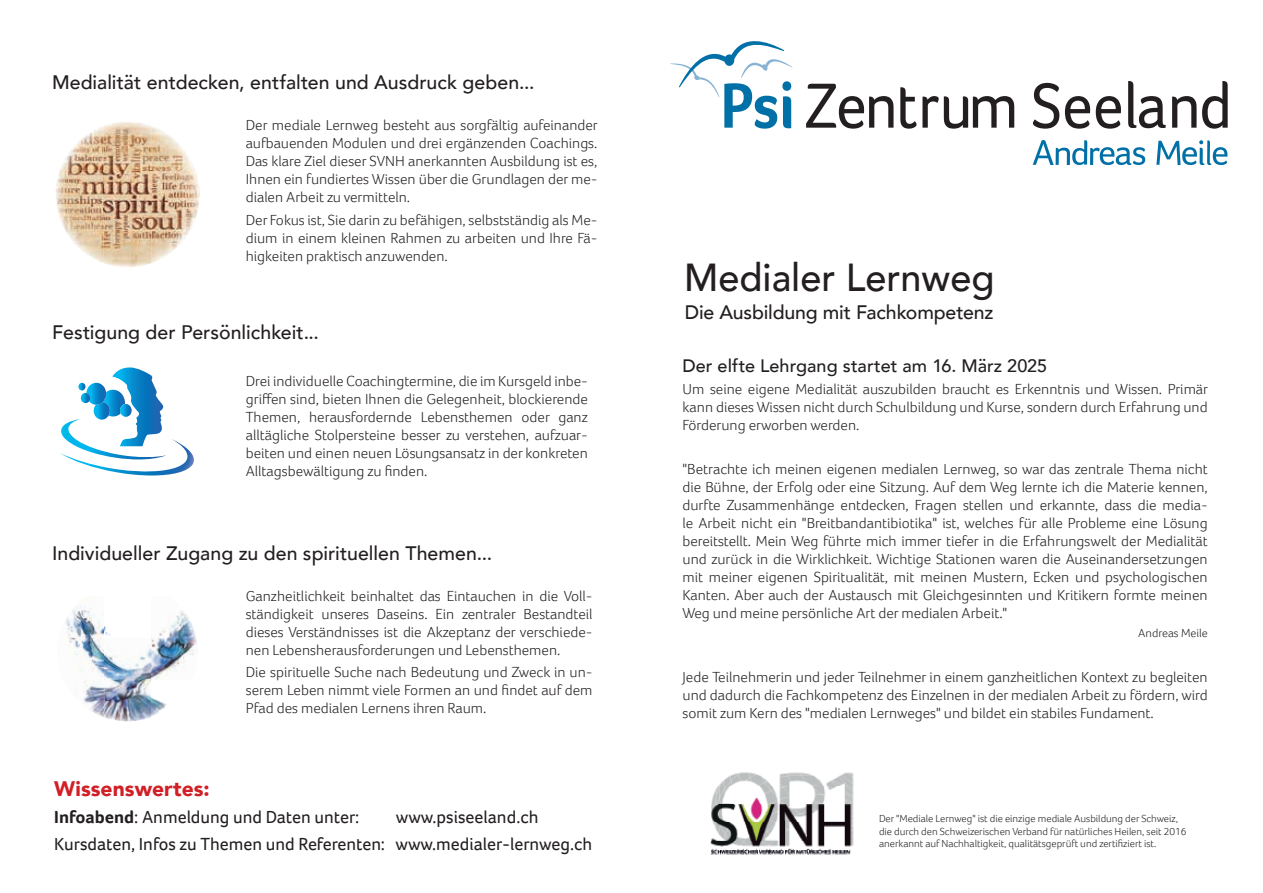
<style>
.page{position:relative;width:1263px;height:893px;background:#fff}
.page>*{position:absolute;margin:0;border:0;box-sizing:border-box;transform-origin:0 0}
.t1{font:500 39px "Avenir";color:#231f20}
.t2{font:900 21px "Avenir";letter-spacing:.005em;color:#d11f26}
.t3{font:500 19.5px "Avenir";color:#231f20}
.t4{font:18px/26.7px "Foco";color:#231f20}
.t5{font:500 18px "Avenir";letter-spacing:.005em;color:#231f20}
.t6{font:300 15px/18px "Foco";color:#231f20;text-align:justify}
.t7{font:300 12px "Foco";color:#231f20}
.t8{font:300 10.5px/12.6px "Foco";color:#231f20}
.s1{font-weight:700}
</style>
<div class="page">
<img style="left:710px;top:772px;width:144px;height:83px">
<svg style="left:806px;top:84px;width:87px;height:45px"></svg>
<svg style="left:900px;top:87px;width:16px;height:42px"></svg>
<svg style="left:922px;top:96px;width:92px;height:33px"></svg>
<svg style="left:1033px;top:83px;width:26px;height:46px"></svg>
<svg style="left:1065px;top:96px;width:25px;height:33px"></svg>
<svg style="left:1096px;top:96px;width:25px;height:33px"></svg>
<svg style="left:1128px;top:81px;width:38px;height:47px"></svg>
<svg style="left:1172px;top:96px;width:24px;height:32px"></svg>
<svg style="left:1202px;top:81px;width:26px;height:48px"></svg>
<svg style="left:670px;top:41px;width:122px;height:88px"></svg>
<svg style="left:1033px;top:140px;width:112px;height:25px"></svg>
<svg style="left:1156px;top:140px;width:71px;height:25px"></svg>
<img style="left:60px;top:126px;width:44px;height:44px">
<img style="left:104px;top:122px;width:48px;height:48px">
<img style="left:152px;top:127px;width:43px;height:43px">
<img style="left:56px;top:170px;width:144px;height:49px">
<img style="left:60px;top:219px;width:44px;height:44px">
<img style="left:104px;top:219px;width:48px;height:48px">
<img style="left:152px;top:219px;width:42px;height:44px">
<img style="left:61px;top:404px;width:103px;height:72px">
<img style="left:112px;top:367px;width:50px;height:63px">
<img style="left:70px;top:376px;width:69px;height:54px">
<img style="left:103px;top:390px;width:11px;height:26px">
<img style="left:94px;top:405px;width:10px;height:15px">
<img style="left:86px;top:383px;width:11px;height:22px">
<svg style="left:120px;top:404px;width:6px;height:8px"></svg>
<svg style="left:81px;top:398px;width:8px;height:5px"></svg>
<svg style="left:78px;top:383px;width:8px;height:7px"></svg>
<img style="left:60px;top:439px;width:134px;height:36px">
<img style="left:61px;top:430px;width:105px;height:29px">
<img style="left:65px;top:597px;width:131px;height:41px">
<img style="left:69px;top:638px;width:129px;height:42px">
<img style="left:75px;top:680px;width:29px;height:37px">
<img style="left:104px;top:680px;width:47px;height:41px">
<img style="left:151px;top:697px;width:16px;height:20px">
<h3 class="t3" style="left:52px;top:65px;width:484px">Medialität entdecken, entfalten und Ausdruck geben...</h3>
<p class="t6" style="left:246px;top:116px;width:354px">Der mediale Lernweg besteht aus sorgfältig aufeinander aufbauenden Modulen und drei ergänzenden Coachings.<br>Das klare Ziel dieser SVNH anerkannten Ausbildung ist es, Ihnen ein fundiertes Wissen über die Grundlagen der me&shy;dialen Arbeit zu vermitteln.</p>
<p class="t6" style="left:246px;top:211px;width:353px">Der Fokus ist, Sie darin zu befähigen, selbstständig als Me&shy;dium in einem kleinen Rahmen zu arbeiten und Ihre Fä&shy;higkeiten praktisch anzuwenden.</p>
<h3 class="t3" style="left:52px;top:316px;width:268px">Festigung der Persönlichkeit...</h3>
<p class="t6" style="left:246px;top:371px;width:344px">Drei individuelle Coachingtermine, die im Kursgeld inbe&shy;griffen sind, bieten Ihnen die Gelegenheit, blockierende Themen, herausfordernde Lebensthemen oder ganz alltägliche Stolpersteine besser zu verstehen, aufzuar&shy;beiten und einen neuen Lösungsansatz in der konkreten Alltagsbewältigung zu finden.</p>
<h3 class="t3" style="left:52px;top:536px;width:442px">Individueller Zugang zu den spirituellen Themen...</h3>
<p class="t6" style="left:246px;top:587px;width:348px">Ganzheitlichkeit beinhaltet das Eintauchen in die Voll&shy;ständigkeit unseres Daseins. Ein zentraler Bestandteil dieses Verständnisses ist die Akzeptanz der verschiede&shy;nen Lebensherausforderungen und Lebensthemen.</p>
<p class="t6" style="left:246px;top:663px;width:348px">Die spirituelle Suche nach Bedeutung und Zweck in un&shy;serem Leben nimmt viele Formen an und findet auf dem Pfad des medialen Lernens ihren Raum.</p>
<h2 class="t2" style="left:54px;top:771px;width:157px">Wissenswertes:</h2>
<p class="t4" style="left:54px;top:803px;width:307px"><span class="s1">Infoabend</span>: Anmeldung und Daten unter:</p>
<p class="t4" style="left:54px;top:803px;width:539px;text-indent:342px">www.psiseeland.ch<br>Kursdaten, Infos zu Themen und Referenten: www.medialer-lernweg.ch</p>
<h1 class="t1" style="left:684px;top:243px;width:312px">Medialer Lernweg</h1>
<h3 class="t3" style="left:685px;top:295px;width:310px">Die Ausbildung mit Fachkompetenz</h3>
<p class="t5" style="left:682px;top:350px;width:366px">Der elfte Lehrgang startet am 16. März 2025</p>
<p class="t6" style="left:682px;top:380px;width:527px">Um seine eigene Medialität auszubilden braucht es Erkenntnis und Wissen. Primär kann dieses Wissen nicht durch Schulbildung und Kurse, sondern durch Erfahrung und Förderung erworben werden.</p>
<p class="t6" style="left:682px;top:460px;width:527px">"Betrachte ich meinen eigenen medialen Lernweg, so war das zentrale Thema nicht die Bühne, der Erfolg oder eine Sitzung. Auf dem Weg lernte ich die Materie kennen, durfte Zusammenhänge entdecken, Fragen stellen und erkannte, dass die media&shy;le Arbeit nicht ein "Breitbandantibiotika" ist, welches für alle Probleme eine Lösung bereitstellt. Mein Weg führte mich immer tiefer in die Erfahrungswelt der Medialität und zurück in die Wirklichkeit. Wichtige Stationen waren die Auseinandersetzungen mit meiner eigenen Spiritualität, mit meinen Mustern, Ecken und psychologischen Kanten. Aber auch der Austausch mit Gleichgesinnten und Kritikern formte meinen Weg und meine persönliche Art der medialen Arbeit."</p>
<p class="t7" style="left:1138px;top:626px;width:71px">Andreas Meile</p>
<p class="t6" style="left:682px;top:667px;width:527px">Jede Teilnehmerin und jeder Teilnehmer in einem ganzheitlichen Kontext zu begleiten und dadurch die Fachkompetenz des Einzelnen in der medialen Arbeit zu fördern, wird somit zum Kern des "medialen Lernweges" und bildet ein stabiles Fundament.</p>
<p class="t8" style="left:879px;top:812px;width:309px">Der "Mediale Lernweg" ist die einzige mediale Ausbildung der Schweiz, die durch den Schweizerischen Verband für natürliches Heilen, seit 2016 anerkannt auf Nachhaltigkeit, qualitätsgeprüft und zertifiziert ist.</p>
</div>
